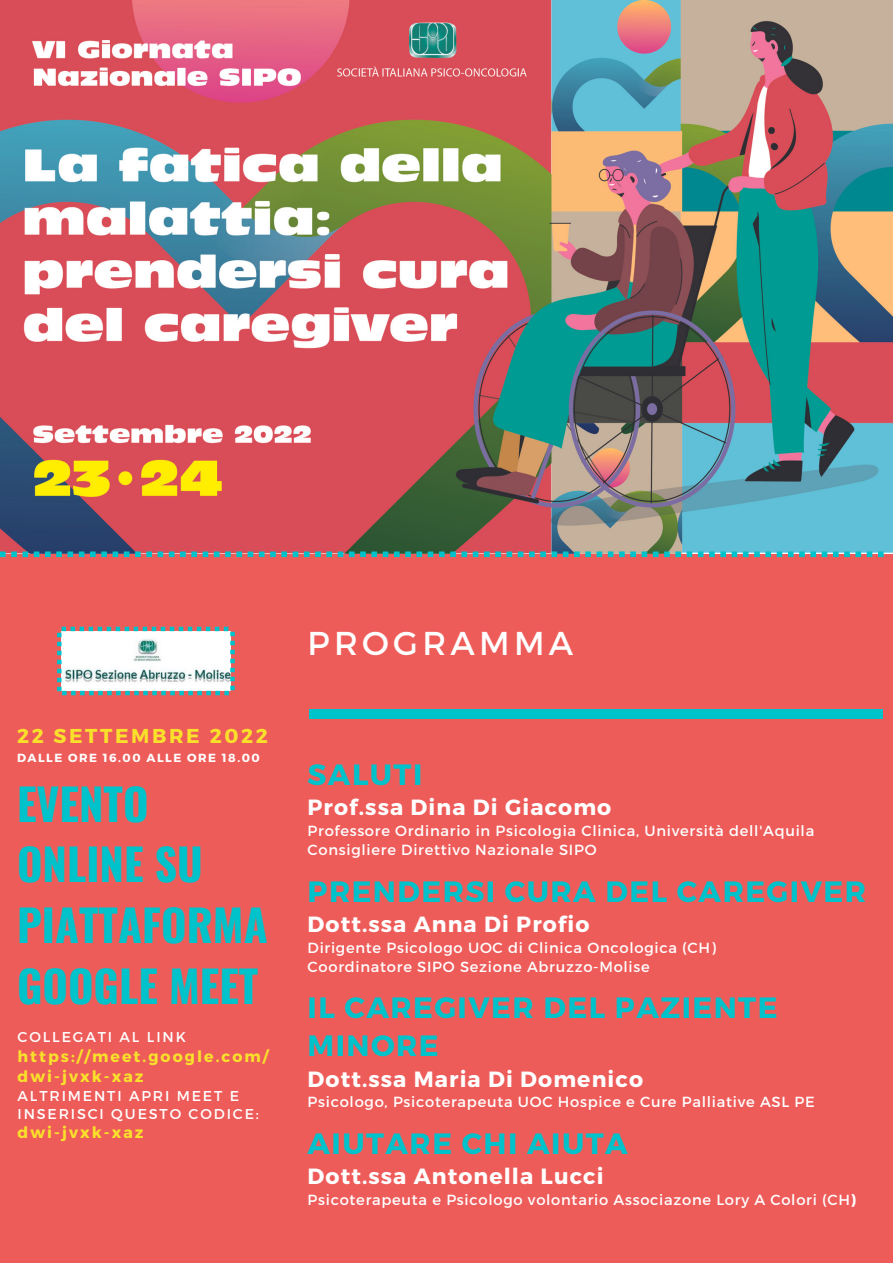
<style>
.page{position:relative;width:893px;height:1263px;background:#ee5c5a}
.page>*{position:absolute;margin:0;border:0;box-sizing:border-box;transform-origin:0 0}
.t1{font:700 43.65px/60.7px "Oswald";color:#00c2cb}
.t2{font:33px "Montserrat";letter-spacing:.13em;color:#fff}
.t3{font:700 29.33px/38.1px "Montserrat";letter-spacing:.05em;color:#00c2cb}
.t4{font:700 21.98px "Montserrat";letter-spacing:.05em;color:#fff}
.t5{font:700 20.1px "Montserrat";letter-spacing:.13em;color:#f9e12b}
.t6{font:700 15.75px/20.2px "Montserrat";letter-spacing:.13em;color:#f9e12b}
.t7{font:14.7px/19px "Montserrat";letter-spacing:.05em;color:#fff}
.t8{font:14.25px/18px "Montserrat";letter-spacing:.13em;color:#fff}
.t9{font:700 11.77px "Montserrat";letter-spacing:.13em;color:#fff}
.s1{font-weight:700}
</style>
<div class="page">
<div style="left:309px;top:709px;width:573px;height:9px;background:#00c2cb"></div>
<img style="left:0;top:0;width:893px;height:553px">
<svg style="left:0;top:551px;width:883px;height:6px"></svg>
<svg style="left:57px;top:627px;width:178px;height:68px;background:#d7e0e0"></svg>
<h3 class="t5" style="left:17px;top:723px;width:252px">22 SETTEMBRE 2022</h3>
<p class="t9" style="left:17px;top:750px;width:244px">DALLE ORE 16.00 ALLE ORE 18.00</p>
<h1 class="t1" style="left:17px;top:771px;width:252px">EVENTO<br>ONLINE SU<br>PIATTAFORMA<br>GOOGLE MEET</h1>
<p class="t8" style="left:18px;top:1027px;width:170px">COLLEGATI AL LINK</p>
<p class="t6" style="left:18px;top:1045px;width:252px">https://meet.google.com/ dwi-jvxk-xaz</p>
<p class="t8" style="left:18px;top:1086px;width:243px">ALTRIMENTI APRI MEET E<br>INSERISCI QUESTO CODICE:</p>
<p class="t6" style="left:18px;top:1122px;width:128px">dwi-jvxk-xaz</p>
<h2 class="t2" style="left:307px;top:622px;width:267px">PROGRAMMA</h2>
<h3 class="t3" style="left:307px;top:754px;width:116px">SALUTI</h3>
<h3 class="t4" style="left:307px;top:793px;width:305px">Prof.ssa Dina Di Giacomo</h3>
<p class="t7" style="left:307px;top:820px;width:508px">Professore Ordinario in Psicologia Clinica, Università dell'Aquila<br>Consigliere Direttivo Nazionale SIPO</p>
<h3 class="t3" style="left:307px;top:870px;width:560px">PRENDERSI CURA DEL CAREGIVER</h3>
<h3 class="t4" style="left:307px;top:910px;width:283px">Dott.ssa Anna Di Profio</h3>
<p class="t7" style="left:307px;top:937px;width:410px">Dirigente Psicologo UOC di Clinica Oncologica (CH)<br>Coordinatore SIPO Sezione Abruzzo-Molise</p>
<h3 class="t3" style="left:307px;top:987px;width:471px">IL CAREGIVER DEL PAZIENTE<br>MINORE</h3>
<h3 class="t4" style="left:307px;top:1064px;width:337px">Dott.ssa Maria Di Domenico</h3>
<p class="t7" style="left:307px;top:1092px;width:509px">Psicologo, Psicoterapeuta UOC Hospice e Cure Palliative ASL PE</p>
<h3 class="t3" style="left:307px;top:1123px;width:322px">AIUTARE CHI AIUTA</h3>
<h3 class="t4" style="left:307px;top:1162px;width:297px">Dott.ssa Antonella Lucci</h3>
<p class="t7" style="left:307px;top:1189px;width:550px">Psicoterapeuta e Psicologo volontario Associazone Lory A Colori (CH<span class="s1">)</span></p>
</div>
